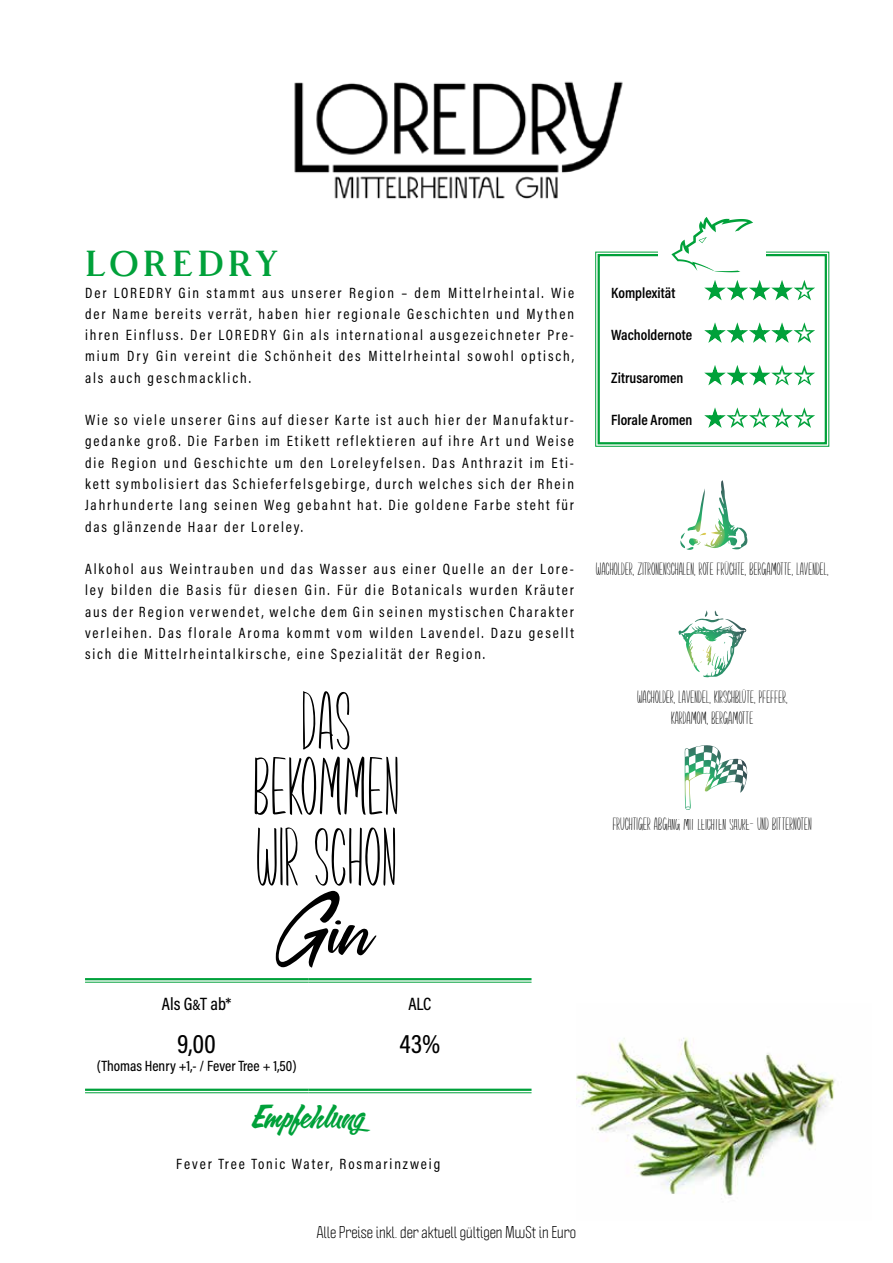
<style>
.page{position:relative;width:893px;height:1263px;background:#fff}
.page>*{position:absolute;margin:0;border:0;box-sizing:border-box;transform-origin:0 0}
.t1{font:103.05px "Coral Pen";color:#000}
.t2{font:83.55px/65.2px "Precious Way";color:#000;text-align:center;scale:.9 1}
.t3{font:36px "Vendeur";letter-spacing:.09em;color:#00a13a}
.t4{font:30px "Calgary Script OT";color:#00a13a}
.t5{font:500 27px "Acumin Pro Cond";color:#000}
.t6{font:18px/21px "Precious Way";color:#000;text-align:center}
.t7{font:500 18px "Acumin Pro Cond";color:#000}
.t8{font:15px/21.3px "Acumin Pro Cond";letter-spacing:.125em;color:#000;text-align:justify}
.t9{font:600 15px "Acumin Pro Cond";color:#000}
.t10{font:condensed 15px "Politica";color:#000}
.t11{font:500 15px "Acumin Pro Cond";color:#000}
.s1{font-size:15px}
</style>
<div class="page">
<img style="left:294px;top:81px;width:329px;height:118px">
<svg style="left:680px;top:480px;width:68px;height:70px"></svg>
<svg style="left:684px;top:745px;width:64px;height:65px"></svg>
<svg style="left:678px;top:610px;width:69px;height:68px"></svg>
<svg style="left:595px;top:251px;width:235px;height:196px"></svg>
<div style="left:598px;top:254px;width:229px;height:190px;border:2px solid #00a13a"></div>
<div style="left:658px;top:235px;width:108px;height:32px;background:#fff"></div>
<div style="left:667px;top:217px;width:90px;height:55px;background:#fff"></div>
<svg style="left:671px;top:217px;width:82px;height:55px"></svg>
<hr style="left:85px;top:978px;width:223px;height:4px;background:#b1e1c2">
<hr style="left:308px;top:978px;width:223px;height:4px;background:#b2e2c3">
<hr style="left:85px;top:1089px;width:223px;height:2px;background:#00a13b">
<hr style="left:85px;top:1092px;width:223px;height:1px;background:#00a13b">
<hr style="left:308px;top:1089px;width:223px;height:2px;background:#00a13b">
<hr style="left:308px;top:1092px;width:223px;height:1px;background:#00a13b">
<hr style="left:85px;top:978px;width:223px;height:2px;background:#00a13b">
<hr style="left:85px;top:982px;width:223px;height:1px;background:#00a13b">
<hr style="left:308px;top:978px;width:223px;height:2px;background:#00a13b">
<hr style="left:308px;top:982px;width:223px;height:1px;background:#00a13b">
<img style="left:576px;top:1037px;width:259px;height:159px">
<svg style="left:709px;top:284px;width:12px;height:12px"></svg>
<svg style="left:731px;top:284px;width:12px;height:12px"></svg>
<svg style="left:753px;top:284px;width:13px;height:12px"></svg>
<svg style="left:776px;top:284px;width:12px;height:12px"></svg>
<svg style="left:798px;top:284px;width:12px;height:12px"></svg>
<svg style="left:709px;top:327px;width:12px;height:12px"></svg>
<svg style="left:731px;top:327px;width:12px;height:12px"></svg>
<svg style="left:753px;top:327px;width:13px;height:12px"></svg>
<svg style="left:776px;top:327px;width:12px;height:12px"></svg>
<svg style="left:798px;top:327px;width:12px;height:12px"></svg>
<svg style="left:709px;top:369px;width:12px;height:12px"></svg>
<svg style="left:731px;top:369px;width:12px;height:12px"></svg>
<svg style="left:753px;top:369px;width:13px;height:12px"></svg>
<svg style="left:776px;top:369px;width:12px;height:12px"></svg>
<svg style="left:798px;top:369px;width:12px;height:12px"></svg>
<svg style="left:709px;top:412px;width:12px;height:12px"></svg>
<svg style="left:731px;top:412px;width:12px;height:12px"></svg>
<svg style="left:753px;top:412px;width:13px;height:12px"></svg>
<svg style="left:776px;top:412px;width:12px;height:12px"></svg>
<svg style="left:798px;top:412px;width:12px;height:12px"></svg>
<h3 class="t3" style="left:85px;top:245px;width:196px">LOREDRY</h3>
<p class="t8" style="left:85px;top:282px;width:491px">Der LOREDRY Gin stammt aus unserer Region – dem Mittelrheintal. Wie der Name bereits verrät, haben hier regionale Geschichten und Mythen ihren Einfluss. Der LOREDRY Gin als international ausgezeichneter Pre&shy;mium Dry Gin vereint die Schönheit des Mittelrheintal sowohl optisch, als auch geschmacklich.</p>
<p class="t8" style="left:85px;top:409px;width:491px">Wie so viele unserer Gins auf dieser Karte ist auch hier der Manufaktur&shy;gedanke groß. Die Farben im Etikett reflektieren auf ihre Art und Weise die Region und Geschichte um den Loreleyfelsen. Das Anthrazit im Eti&shy;kett symbolisiert das Schieferfelsgebirge, durch welches sich der Rhein Jahrhunderte lang seinen Weg gebahnt hat. Die goldene Farbe steht für das glänzende Haar der Loreley.</p>
<p class="t8" style="left:85px;top:558px;width:490px">Alkohol aus Weintrauben und das Wasser aus einer Quelle an der Lore&shy;ley bilden die Basis für diesen Gin. Für die Botanicals wurden Kräuter aus der Region verwendet, welche dem Gin seinen mystischen Charakter verleihen. Das florale Aroma kommt vom wilden Lavendel. Dazu gesellt sich die Mittelrheintalkirsche, eine Spezialität der Region.</p>
<h2 class="t2" style="left:253px;top:691px;width:164px">DAS<br>BEKOMMEN</h2>
<h2 class="t2" style="left:255px;top:827px;width:159px">WIR SCHON</h2>
<h1 class="t1" style="left:276px;top:869px;width:100px">Gin</h1>
<p class="t7" style="left:162px;top:992px;width:71px">Als G<span class="s1">&amp;</span>T ab*</p>
<p class="t7" style="left:408px;top:992px;width:25px">ALC</p>
<h3 class="t5" style="left:177px;top:1026px;width:40px">9,00</h3>
<p class="t11" style="left:97px;top:1056px;width:201px">(Thomas Henry +1,- / Fever Tree + 1,50)</p>
<h3 class="t5" style="left:399px;top:1026px;width:42px">43%</h3>
<h3 class="t4" style="left:252px;top:1097px;width:114px">Empfehlung</h3>
<p class="t8" style="left:176px;top:1153px;width:265px">Fever Tree Tonic Water, Rosmarinzweig</p>
<p class="t9" style="left:611px;top:283px;width:65px">Komplexität</p>
<p class="t9" style="left:611px;top:325px;width:82px">Wacholdernote</p>
<p class="t9" style="left:611px;top:368px;width:74px">Zitrusaromen</p>
<p class="t9" style="left:611px;top:410px;width:83px">Florale Aromen</p>
<p class="t6" style="left:596px;top:559px;width:234px">WACHOLDER, ZITRONENSCHALEN, ROTE FRÜCHTE, BERGAMOTTE, LAVENDEL,</p>
<p class="t6" style="left:637px;top:686px;width:152px">WACHOLDER, LAVENDEL, KIRSCHBLÜTE, PFEFFER,<br>KARDAMOM, BERGAMOTTE</p>
<p class="t6" style="left:613px;top:814px;width:201px">FRUCHTIGER ABGANG MIT LEICHTEN SÄURE- UND BITTERNOTEN</p>
<p class="t10" style="left:317px;top:1221px;width:261px">Alle Preise inkl. der aktuell gültigen MwSt in Euro</p>
</div>
